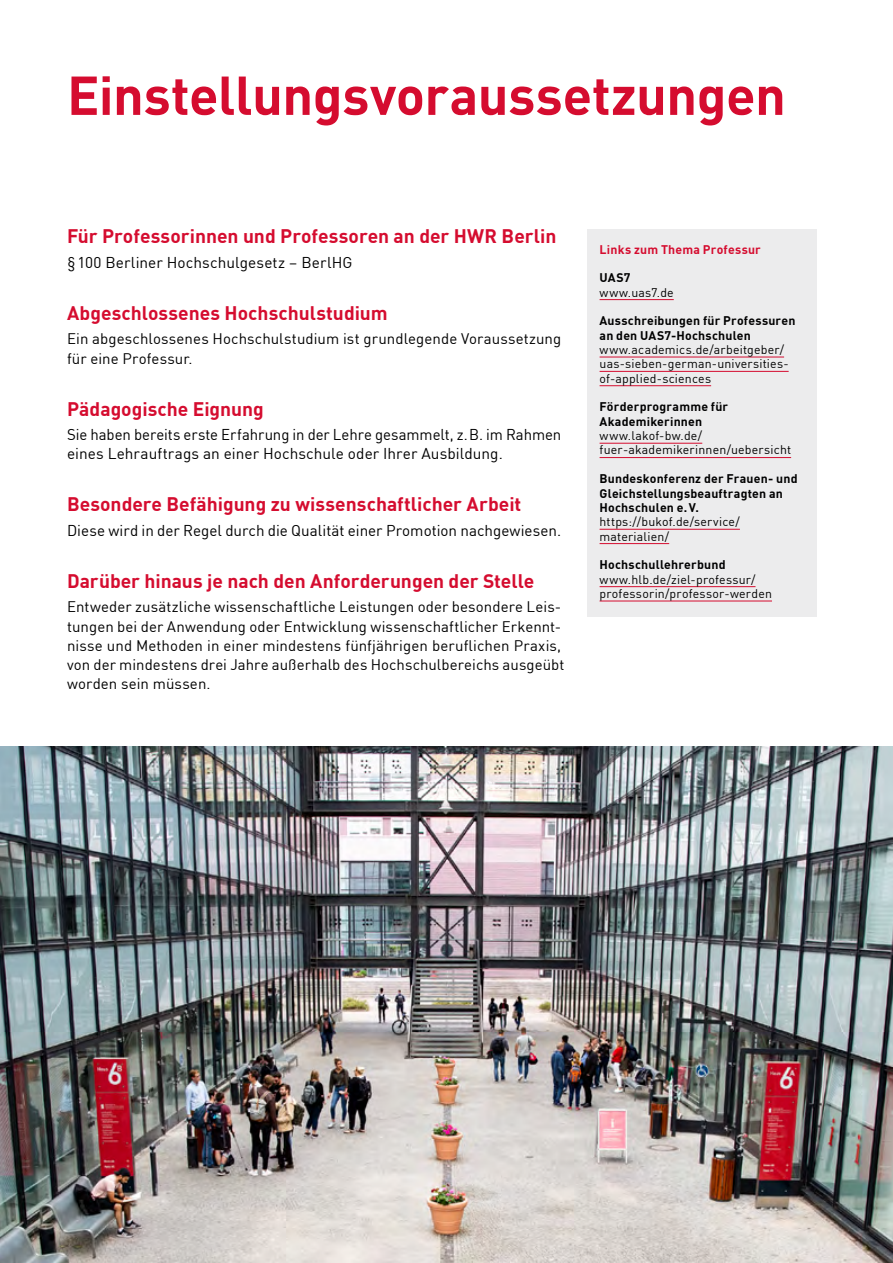
<style>
.page{position:relative;width:893px;height:1263px;background:#fff}
.page>*{position:absolute;margin:0;border:0;box-sizing:border-box;transform-origin:0 0}
.t1{font:700 53.85px "DIN Pro";letter-spacing:-.01em;color:#d50c2f}
.t2{font:700 19.2px "DIN Pro";color:#d50c2f}
.t3{font:15.45px/19.2px "DIN Pro";letter-spacing:.005em;color:#000}
.t4{font:15px/19.2px "DIN Pro";letter-spacing:.005em;color:#000}
.Kontaktbox_p{font:12.3px/14.4px "DIN Pro";letter-spacing:.015em;color:#000}
.Kontaktbox_h2{font:700 12.3px/14.4px "DIN Pro";letter-spacing:.015em;color:#000}
.Kontaktbox_h1{font:700 12.3px "DIN Pro";letter-spacing:.015em;color:#d50c2f}
</style>
<div class="page">
<img style="left:0;top:746px;width:893px;height:517px">
<div style="left:587px;top:230px;width:229px;height:387px;background:#ececed"></div>
<hr style="left:600px;top:299px;width:74px;height:1px;background:#d50c2f">
<hr style="left:600px;top:357px;width:184px;height:1px;background:#d50c2f">
<hr style="left:600px;top:371px;width:189px;height:1px;background:#d50c2f">
<hr style="left:600px;top:385px;width:111px;height:1px;background:#d50c2f">
<hr style="left:600px;top:443px;width:102px;height:1px;background:#d50c2f">
<hr style="left:600px;top:457px;width:191px;height:1px;background:#d50c2f">
<hr style="left:600px;top:529px;width:140px;height:1px;background:#d50c2f">
<hr style="left:600px;top:543px;width:69px;height:1px;background:#d50c2f">
<hr style="left:600px;top:586px;width:155px;height:1px;background:#d50c2f">
<hr style="left:600px;top:601px;width:172px;height:1px;background:#d50c2f">
<p class="t1" style="left:67px;top:53px;width:720px">Einstellungsvoraussetzungen</p>
<p class="t2" style="left:67px;top:221px;width:491px">Für Professorinnen und Professoren an der HWR Berlin</p>
<p class="t3" style="left:67px;top:252px;width:287px">§100 Berliner Hochschulgesetz – BerlHG</p>
<p class="t2" style="left:67px;top:298px;width:322px">Abgeschlossenes Hochschulstudium</p>
<p class="t4" style="left:67px;top:328px;width:496px">Ein abgeschlossenes Hochschulstudium ist grundlegende Voraussetzung für eine Professur.</p>
<p class="t2" style="left:67px;top:394px;width:198px">Pädagogische Eignung</p>
<p class="t3" style="left:67px;top:424px;width:496px">Sie haben bereits erste Erfahrung in der Lehre gesammelt, z.B. im Rahmen eines Lehrauftrags an einer Hochschule oder Ihrer Ausbildung.</p>
<p class="t2" style="left:67px;top:489px;width:456px">Besondere Befähigung zu wissenschaftlicher Arbeit</p>
<p class="t3" style="left:67px;top:520px;width:496px">Diese wird in der Regel durch die Qualität einer Promotion nachgewiesen.</p>
<p class="t2" style="left:67px;top:566px;width:469px">Darüber hinaus je nach den Anforderungen der Stelle</p>
<p class="t4" style="left:67px;top:596px;width:499px">Entweder zusätzliche wissenschaftliche Leistungen oder besondere Leis&shy;tungen bei der Anwendung oder Entwicklung wissenschaftlicher Erkennt&shy;nisse und Methoden in einer mindestens fünfjährigen beruflichen Praxis, von der mindestens drei Jahre außerhalb des Hochschulbereichs ausgeübt worden sein müssen.</p>
<p class="Kontaktbox_h1" style="left:600px;top:239px;width:163px">Links zum Thema Professur</p>
<p class="Kontaktbox_h2" style="left:600px;top:270px;width:32px">UAS7</p>
<p class="Kontaktbox_p" style="left:600px;top:284px;width:76px">www.uas7.de</p>
<p class="Kontaktbox_h2" style="left:600px;top:313px;width:197px">Ausschreibungen für Professuren an den UAS7-Hochschulen</p>
<p class="Kontaktbox_p" style="left:600px;top:342px;width:191px">www.academics.de/arbeitgeber/ uas-sieben-german-universities&shy;of-applied-sciences</p>
<p class="Kontaktbox_h2" style="left:600px;top:399px;width:130px">Förderprogramme für<br>Akademikerinnen</p>
<p class="Kontaktbox_p" style="left:600px;top:428px;width:193px">www.lakof-bw.de/ fuer-akademikerinnen/uebersicht</p>
<p class="Kontaktbox_h2" style="left:600px;top:471px;width:200px">Bundeskonferenz der Frauen- und<br>Gleichstellungsbeauftragten an<br>Hochschulen e.V.</p>
<p class="Kontaktbox_p" style="left:600px;top:514px;width:142px">https://bukof.de/service/ materialien/</p>
<p class="Kontaktbox_h2" style="left:600px;top:557px;width:128px">Hochschullehrerbund</p>
<p class="Kontaktbox_p" style="left:600px;top:571px;width:174px">www.hlb.de/ziel-professur/ professorin/professor-werden</p>
</div>
